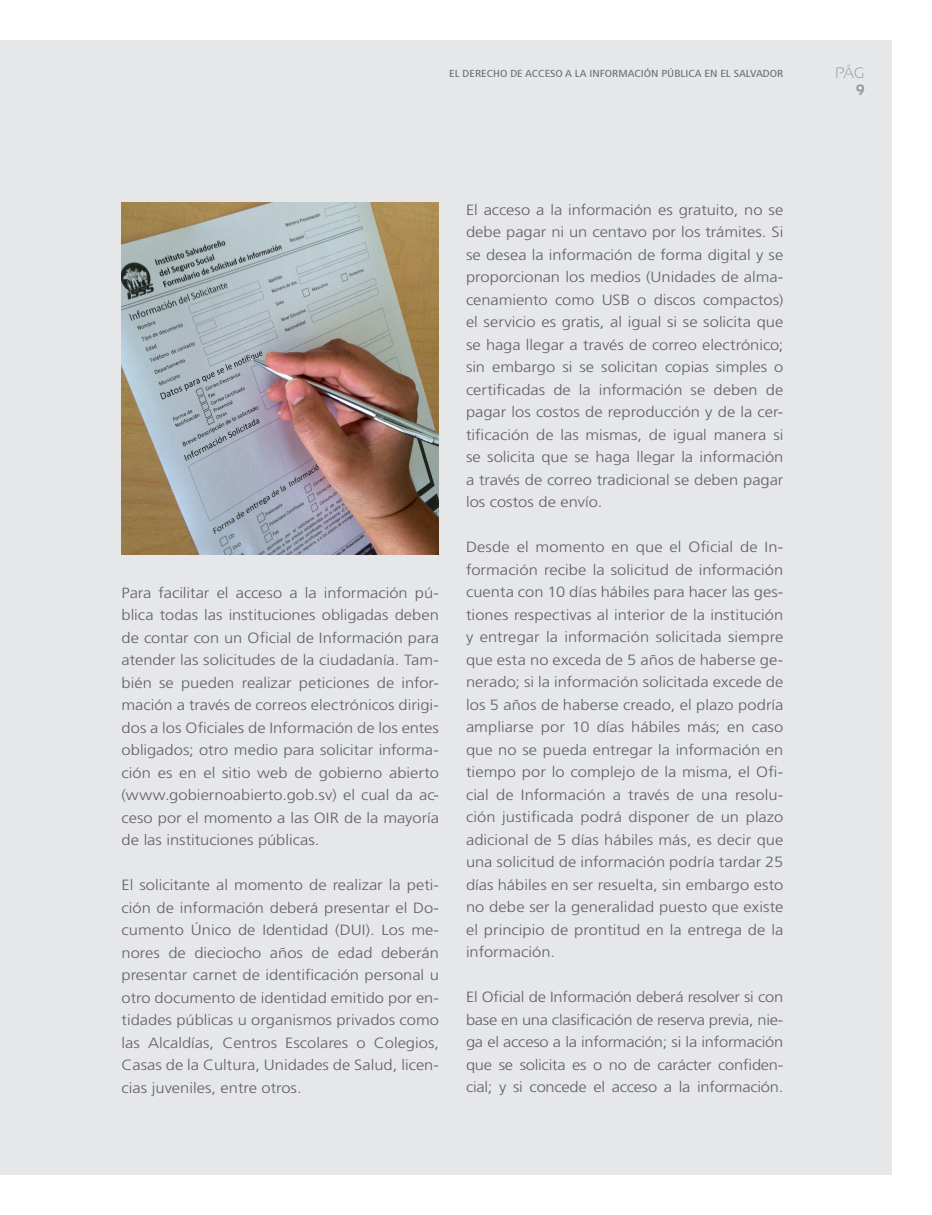
<style>
.page{position:relative;width:932px;height:1215px;background:#fff}
.page>*{position:absolute;margin:0;border:0;box-sizing:border-box;transform-origin:0 0}
.t1{font:300 15px "Sansation";color:#939598}
.t2{font:700 15px "Sansation";color:#939598}
.t3{font:300 14.85px/22.5px "Frutiger LT";color:#636366;text-align:justify;scale:1.11 1}
.t4{font:condensed 10.2px "Frutiger LT";color:#6c6d70;scale:1.18 1}
</style>
<div class="page">
<div style="left:0;top:40px;width:891px;height:1134px;background:#e6e7e9"></div>
<img style="left:122px;top:202px;width:317px;height:352px">
<p class="t4" style="left:449px;top:67px;width:18px">EL DERECHO</p>
<p class="t4" style="left:510px;top:67px;width:19px">DE ACCE</p>
<p class="t4" style="left:550px;top:67px;width:116px">SO A LA INFORMACIÓN PÚBLICA</p>
<p class="t4" style="left:704px;top:67px;width:51px">EN EL SALVADOR</p>
<p class="t1" style="left:835px;top:65px;width:30px">pág</p>
<p class="t2" style="left:855px;top:81px;width:10px">9</p>
<p class="t3" style="left:122px;top:582px;width:287px">Para facilitar el acceso a la información pú&shy;blica todas las instituciones obligadas deben de contar con un Oficial de Información para atender las solicitudes de la ciudadanía. Tam&shy;bién se pueden realizar peticiones de infor&shy;mación a través de correos electrónicos dirigi&shy;dos a los Oficiales de Información de los entes obligados; otro medio para solicitar informa&shy;ción es en el sitio web de gobierno abierto (www.gobiernoabierto.gob.sv) el cual da ac&shy;ceso por el momento a las OIR de la mayoría de las instituciones públicas.</p>
<p class="t3" style="left:122px;top:874px;width:287px">El solicitante al momento de realizar la peti&shy;ción de información deberá presentar el Do&shy;cumento Único de Identidad (DUI). Los me&shy;nores de dieciocho años de edad deberán presentar carnet de identificación personal u otro documento de identidad emitido por en&shy;tidades públicas u organismos privados como las Alcaldías, Centros Escolares o Colegios, Casas de la Cultura, Unidades de Salud, licen&shy;cias juveniles, entre otros.</p>
<p class="t3" style="left:466px;top:199px;width:287px">El acceso a la información es gratuito, no se debe pagar ni un centavo por los trámites. Si se desea la información de forma digital y se proporcionan los medios (Unidades de alma&shy;cenamiento como USB o discos compactos) el servicio es gratis, al igual si se solicita que se haga llegar a través de correo electrónico; sin embargo si se solicitan copias simples o certificadas de la información se deben de pagar los costos de reproducción y de la cer&shy;tificación de las mismas, de igual manera si se solicita que se haga llegar la información a través de correo tradicional se deben pagar los costos de envío.</p>
<p class="t3" style="left:466px;top:536px;width:287px">Desde el momento en que el Oficial de In&shy;formación recibe la solicitud de información cuenta con 10 días hábiles para hacer las ges&shy;tiones respectivas al interior de la institución y entregar la información solicitada siempre que esta no exceda de 5 años de haberse ge&shy;nerado; si la información solicitada excede de los 5 años de haberse creado, el plazo podría ampliarse por 10 días hábiles más; en caso que no se pueda entregar la información en tiempo por lo complejo de la misma, el Ofi&shy;cial de Información a través de una resolu&shy;ción justificada podrá disponer de un plazo adicional de 5 días hábiles más, es decir que una solicitud de información podría tardar 25 días hábiles en ser resuelta, sin embargo esto no debe ser la generalidad puesto que existe el principio de prontitud en la entrega de la información.</p>
<p class="t3" style="left:466px;top:986px;width:287px">El Oficial de Información deberá resolver si con base en una clasificación de reserva previa, nie&shy;ga el acceso a la información; si la información que se solicita es o no de carácter confiden&shy;cial; y si concede el acceso a la información.</p>
</div>
